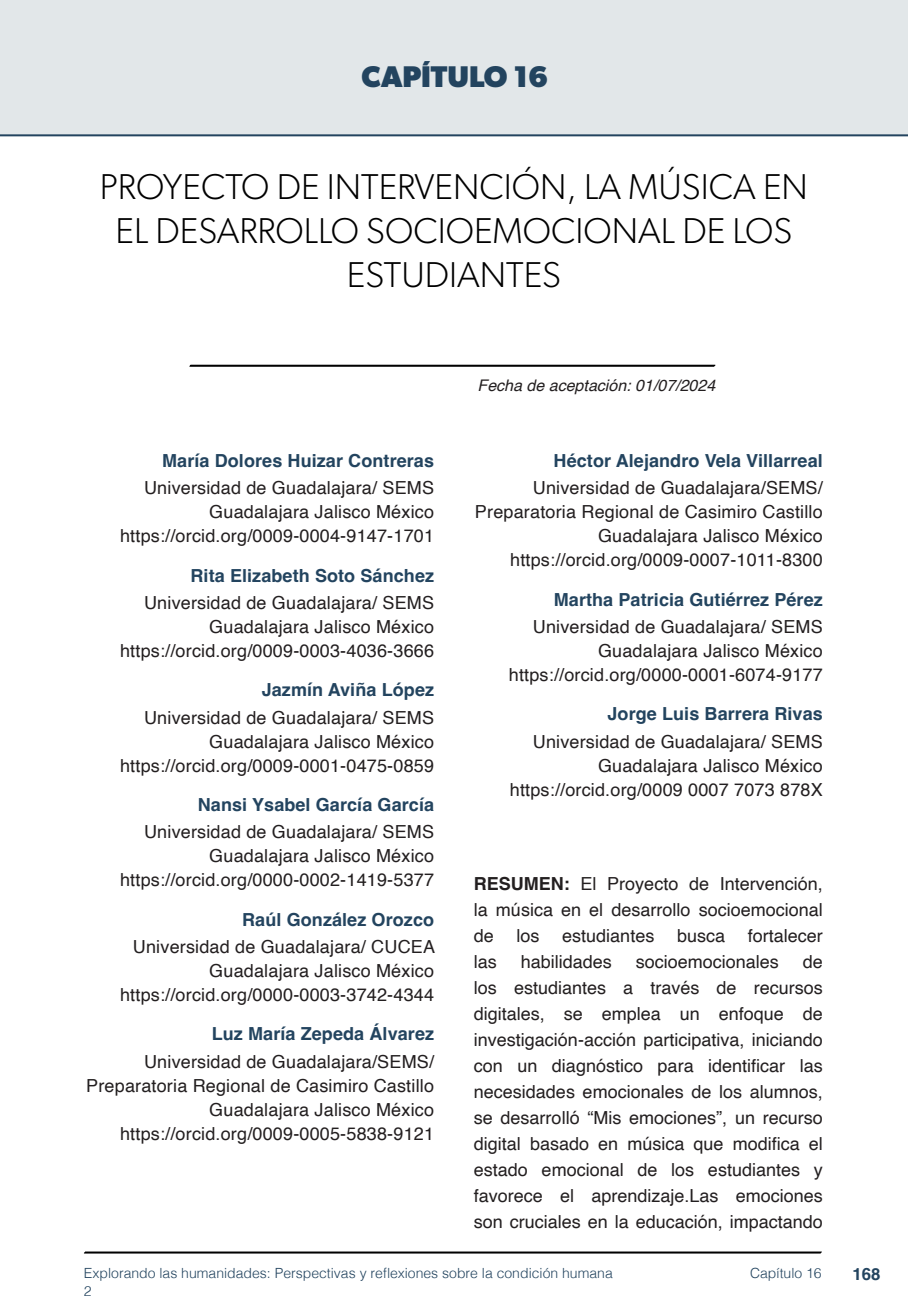
<style>
.page{position:relative;width:908px;height:1304px;background:#fff}
.page>*{position:absolute;margin:0;border:0;box-sizing:border-box;transform-origin:0 0}
.nome_artigos{font:300 36px/44px "Gibson";color:#000;text-align:center}
.capítulos{font:700 30px "Gibson";color:#23445f}
.info_autores{font:18px "Helvetica";letter-spacing:.01em;color:#231f20}
.Resumos_e_PC_TXT{font:18px/26px "Helvetica";color:#231f20;text-align:justify}
.nome_autores{font:700 18px "Helvetica";letter-spacing:.005em;color:#23445f}
.t1{font:700 16.8px "Helvetica";color:#23445f}
.t2{font:italic 16px "Helvetica";color:#231f20}
.t3{font:300 14px/18px "Helvetica";color:#23445f}
.s1{font-weight:700}
</style>
<div class="page">
<svg style="left:84px;top:1251px;width:737px;height:3px;background:#515151"></svg>
<div style="left:0;top:0;width:907px;height:136px;background:#e2e7e9"></div>
<svg style="left:189px;top:364px;width:526px;height:3px;background:#4f4f4f"></svg>
<div style="left:44px;top:72px;width:68px;height:61px;background:#e2e7e9"></div>
<p class="capítulos" style="left:361px;top:58px;width:188px">CAPÍTULO 16</p>
<p class="nome_artigos" style="left:100px;top:164px;width:709px">PROYECTO DE INTERVENCIÓN, LA MÚSICA EN<br>EL DESARROLLO SOCIOEMOCIONAL DE LOS<br>ESTUDIANTES</p>
<p class="nome_autores" style="left:162px;top:450px;width:273px">María Dolores Huizar Contreras</p>
<p class="info_autores" style="left:144px;top:474px;width:291px">Universidad de Guadalajara/ SEMS</p>
<p class="info_autores" style="left:209px;top:498px;width:226px">Guadalajara Jalisco México</p>
<p class="info_autores" style="left:120px;top:522px;width:315px">https://orcid.org/0009-0004-9147-1701</p>
<p class="nome_autores" style="left:190px;top:564px;width:245px">Rita Elizabeth Soto Sánchez</p>
<p class="info_autores" style="left:144px;top:589px;width:291px">Universidad de Guadalajara/ SEMS</p>
<p class="info_autores" style="left:209px;top:613px;width:226px">Guadalajara Jalisco México</p>
<p class="info_autores" style="left:120px;top:637px;width:315px">https://orcid.org/0009-0003-4036-3666</p>
<p class="nome_autores" style="left:261px;top:679px;width:174px">Jazmín Aviña López</p>
<p class="info_autores" style="left:144px;top:704px;width:291px">Universidad de Guadalajara/ SEMS</p>
<p class="info_autores" style="left:209px;top:728px;width:226px">Guadalajara Jalisco México</p>
<p class="info_autores" style="left:120px;top:752px;width:315px">https://orcid.org/0009-0001-0475-0859</p>
<p class="nome_autores" style="left:198px;top:794px;width:238px">Nansi Ysabel García García</p>
<p class="info_autores" style="left:144px;top:818px;width:291px">Universidad de Guadalajara/ SEMS</p>
<p class="info_autores" style="left:209px;top:842px;width:226px">Guadalajara Jalisco México</p>
<p class="info_autores" style="left:120px;top:866px;width:315px">https://orcid.org/0000-0002-1419-5377</p>
<p class="nome_autores" style="left:242px;top:908px;width:193px">Raúl González Orozco</p>
<p class="info_autores" style="left:133px;top:933px;width:303px">Universidad de Guadalajara/ CUCEA</p>
<p class="info_autores" style="left:209px;top:957px;width:226px">Guadalajara Jalisco México</p>
<p class="info_autores" style="left:120px;top:981px;width:315px">https://orcid.org/0000-0003-3742-4344</p>
<p class="nome_autores" style="left:212px;top:1023px;width:224px">Luz María Zepeda Álvarez</p>
<p class="info_autores" style="left:144px;top:1048px;width:291px">Universidad de Guadalajara/SEMS/</p>
<p class="info_autores" style="left:86px;top:1072px;width:349px">Preparatoria Regional de Casimiro Castillo</p>
<p class="info_autores" style="left:209px;top:1096px;width:226px">Guadalajara Jalisco México</p>
<p class="info_autores" style="left:120px;top:1120px;width:315px">https://orcid.org/0009-0005-5838-9121</p>
<p class="t2" style="left:477px;top:373px;width:239px">Fecha de aceptación: 01/07/2024</p>
<p class="nome_autores" style="left:553px;top:450px;width:270px">Héctor Alejandro Vela Villarreal</p>
<p class="info_autores" style="left:532px;top:474px;width:291px">Universidad de Guadalajara/SEMS/</p>
<p class="info_autores" style="left:475px;top:498px;width:349px">Preparatoria Regional de Casimiro Castillo</p>
<p class="info_autores" style="left:597px;top:522px;width:226px">Guadalajara Jalisco México</p>
<p class="info_autores" style="left:510px;top:546px;width:314px">https://orcid.org/0009-0007-1011-8300</p>
<p class="nome_autores" style="left:553px;top:588px;width:270px">Martha Patricia Gutiérrez Pérez</p>
<p class="info_autores" style="left:532px;top:613px;width:291px">Universidad de Guadalajara/ SEMS</p>
<p class="info_autores" style="left:597px;top:637px;width:226px">Guadalajara Jalisco México</p>
<p class="info_autores" style="left:508px;top:661px;width:315px">https://orcid.org/0000-0001-6074-9177</p>
<p class="nome_autores" style="left:607px;top:703px;width:217px">Jorge Luis Barrera Rivas</p>
<p class="info_autores" style="left:532px;top:728px;width:291px">Universidad de Guadalajara/ SEMS</p>
<p class="info_autores" style="left:597px;top:752px;width:226px">Guadalajara Jalisco México</p>
<p class="info_autores" style="left:509px;top:776px;width:314px">https://orcid.org/0009 0007 7073 878X</p>
<p class="Resumos_e_PC_TXT" style="left:473px;top:871px;width:350px"><span class="s1">RESUMEN:</span> El Proyecto de Intervención, la música en el desarrollo socioemocional de</p>
<p class="Resumos_e_PC_TXT" style="left:516px;top:923px;width:25px">los</p>
<p class="Resumos_e_PC_TXT" style="left:562px;top:923px;width:94px">estudiantes</p>
<p class="Resumos_e_PC_TXT" style="left:676px;top:923px;width:50px">busca</p>
<p class="Resumos_e_PC_TXT" style="left:747px;top:923px;width:77px">fortalecer</p>
<p class="Resumos_e_PC_TXT" style="left:473px;top:949px;width:25px">las</p>
<p class="Resumos_e_PC_TXT" style="left:520px;top:949px;width:93px">habilidades</p>
<p class="Resumos_e_PC_TXT" style="left:635px;top:949px;width:145px">socioemocionales</p>
<p class="Resumos_e_PC_TXT" style="left:473px;top:949px;width:350px;text-indent:329px">de los estudiantes a través de recursos digitales, se emplea un enfoque de investigación-acción participativa, iniciando con un diagnóstico para identificar las necesidades emocionales de los alumnos, se desarrolló “Mis emociones”, un recurso digital basado en música que modifica el estado emocional de los estudiantes y favorece el aprendizaje.Las emociones son cruciales en la educación, impactando</p>
<p class="t3" style="left:84px;top:1263px;width:530px">Explorando las humanidades: Perspectivas y reflexiones sobre la condición humana<br>2</p>
<p class="t3" style="left:749px;top:1263px;width:73px">Capítulo 16</p>
<p class="t1" style="left:851px;top:1264px;width:30px">168</p>
</div>
